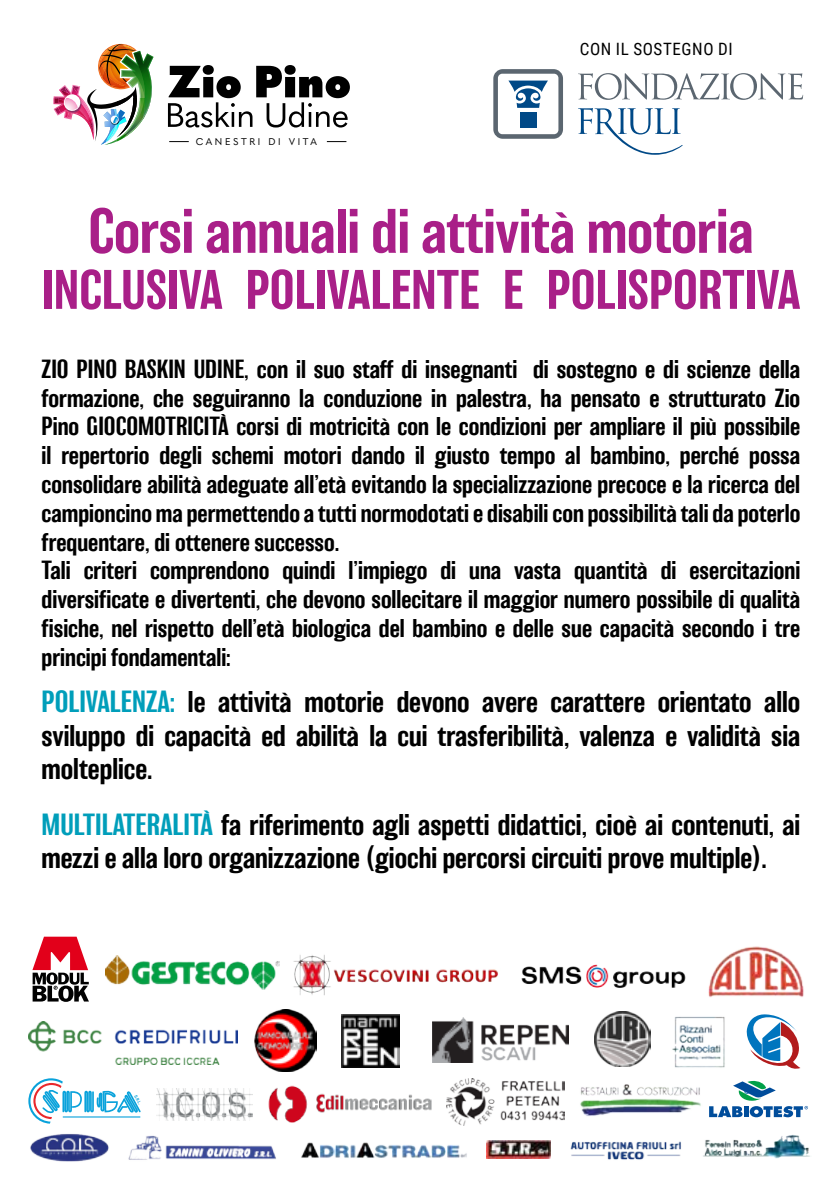
<style>
.page{position:relative;width:840px;height:1191px;background:#fff}
.page>*{position:absolute;margin:0;border:0;box-sizing:border-box;transform-origin:0 0}
.t1{font:500 58.4px "Balboa W01";color:#a91f88}
.t2{font:500 51.2px "Balboa W01";color:#a91f88}
.t3{font:500 28px/33.6px "Balboa W01";color:#000;text-align:justify}
.t4{font:500 24px/28.8px "Balboa W01";color:#000}
.t5{font:17px "Roboto Condensed";letter-spacing:.035em;color:#000}
.t6{font:9.6px "Quasimoda";letter-spacing:.27em;color:#000}
.t7{font:700 4.2px "Akzidenz Grotesk";color:#09a2db;scale:.9 1}
.s1{color:#009eba}
</style>
<div class="page">
<svg style="left:493px;top:69px;width:69px;height:70px"></svg>
<div style="left:519px;top:112px;width:17px;height:15px;background:#004987"></div>
<svg style="left:578px;top:73px;width:224px;height:27px"></svg>
<svg style="left:578px;top:108px;width:104px;height:47px"></svg>
<svg style="left:53px;top:43px;width:297px;height:102px"></svg>
<img style="left:106px;top:955px;width:173px;height:34px">
<img style="left:293px;top:955px;width:205px;height:41px">
<img style="left:521px;top:964px;width:165px;height:24px">
<img style="left:708px;top:946px;width:96px;height:51px">
<svg style="left:32px;top:936px;width:57px;height:65px"></svg>
<img style="left:446px;top:1078px;width:118px;height:47px">
<img style="left:28px;top:1021px;width:209px;height:43px">
<img style="left:254px;top:1009px;width:62px;height:62px">
<img style="left:594px;top:1011px;width:56px;height:55px">
<img style="left:342px;top:1014px;width:57px;height:53px">
<img style="left:432px;top:1017px;width:135px;height:45px">
<svg style="left:28px;top:1078px;width:113px;height:45px"></svg>
<img style="left:156px;top:1088px;width:97px;height:32px">
<img style="left:268px;top:1085px;width:164px;height:38px">
<img style="left:486px;top:1140px;width:64px;height:18px">
<img style="left:703px;top:1135px;width:107px;height:24px">
<img style="left:30px;top:1134px;width:79px;height:28px">
<img style="left:672px;top:1016px;width:53px;height:52px">
<img style="left:128px;top:1135px;width:148px;height:25px">
<img style="left:301px;top:1142px;width:166px;height:16px">
<img style="left:570px;top:1141px;width:111px;height:19px">
<svg style="left:709px;top:1081px;width:98px;height:36px"></svg>
<img style="left:580px;top:1084px;width:121px;height:32px">
<svg style="left:746px;top:1014px;width:55px;height:55px"></svg>
<p class="t6" style="left:195px;top:134px;width:123px">CANESTRI DI VITA</p>
<p class="t5" style="left:579px;top:37px;width:154px">CON IL SOSTEGNO DI</p>
<h1 class="t1" style="left:88px;top:199px;width:666px">Corsi annuali di attività motoria</h1>
<h2 class="t2" style="left:42px;top:261px;width:759px">INCLUSIVA POLIVALENTE E POLISPORTIVA</h2>
<p class="t4" style="left:42px;top:354px;width:759px">ZIO PINO BASKIN UDINE, con il suo staff di insegnanti di sostegno e di scienze della formazione, che seguiranno la conduzione in palestra, ha pensato e strutturato Zio Pino GIOCOMOTRICITÀ corsi di motricità con le condizioni per ampliare il più possibile il repertorio degli schemi motori dando il giusto tempo al bambino, perché possa consolidare abilità adeguate all’età evitando la specializzazione precoce e la ricerca del campioncino ma permettendo a tutti normodotati e disabili con possibilità tali da poterlo frequentare, di ottenere successo.<br>Tali criteri comprendono quindi l’impiego di una vasta quantità di esercitazioni diversificate e divertenti, che devono sollecitare il maggior numero possibile di qualità fisiche, nel rispetto dell’età biologica del bambino e delle sue capacità secondo i tre principi fondamentali:</p>
<p class="t3" style="left:42px;top:685px;width:759px"><span class="s1">POLIVALENZA:</span> le attività motorie devono avere carattere orientato allo sviluppo di capacità ed abilità la cui trasferibilità, valenza e validità sia molteplice.</p>
<p class="t3" style="left:42px;top:807px;width:759px"><span class="s1">MULTILATERALITÀ</span> fa riferimento agli aspetti didattici, cioè ai contenuti, ai mezzi e alla loro organizzazione (giochi percorsi circuiti prove multiple).</p>
<p class="t7" style="left:138px;top:1094px;width:13px;rotate:62deg">S.R.L.</p>
</div>
